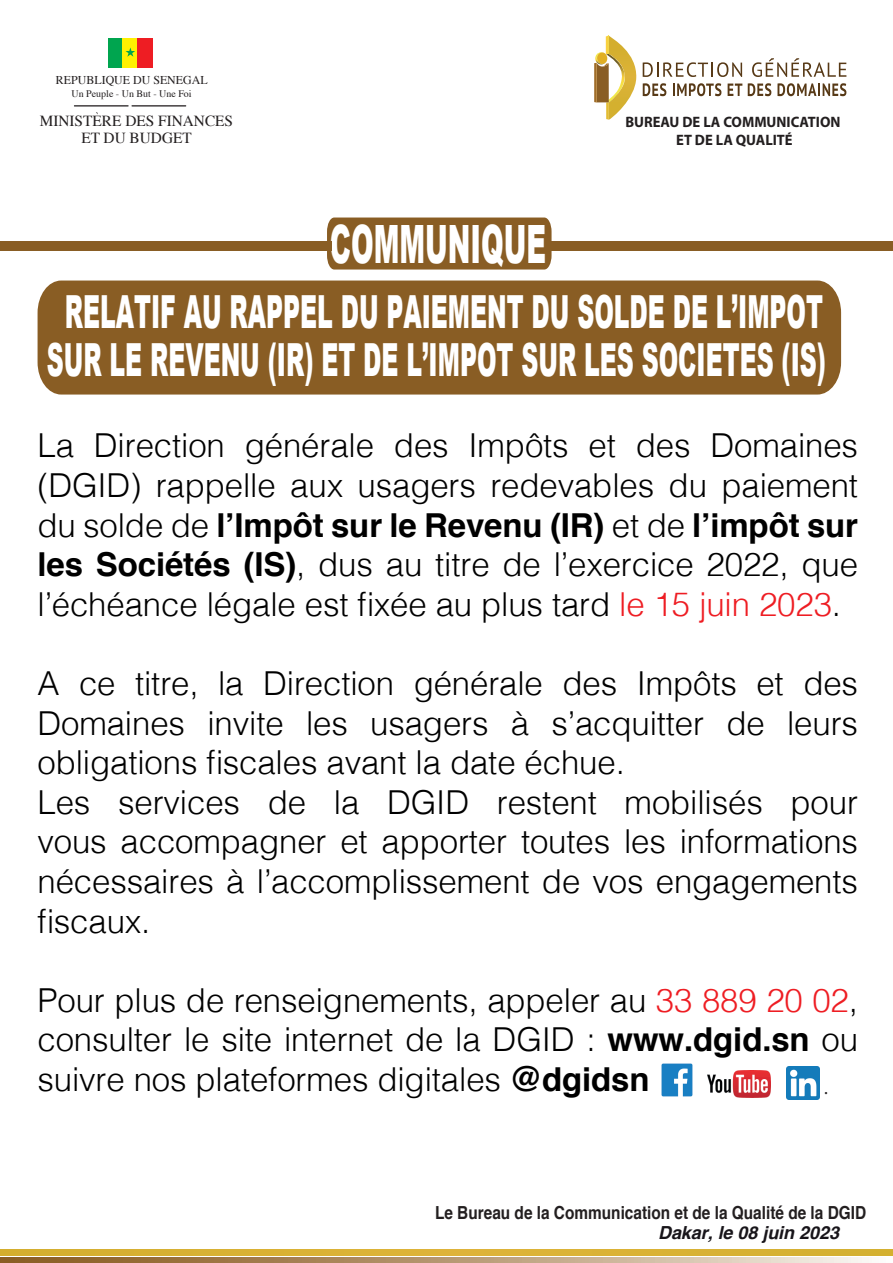
<style>
.page{position:relative;width:893px;height:1263px;background:#fff}
.page>*{position:absolute;margin:0;border:0;box-sizing:border-box;transform-origin:0 0}
.t1{font:900 52.8px "Arial";color:#fff;scale:.52 1}
.t2{font:900 45.6px/48px "Arial";color:#fff;text-align:center;scale:.52 1}
.t3{font:300 33px/39.6px "Helvetica";letter-spacing:-.005em;color:#000;text-align:justify}
.t4{font:700 18px "Helvetica";color:#231f20;scale:.86 1}
.t5{font:italic 700 18px "Helvetica";letter-spacing:-.005em;color:#18151a}
.t6{font:18px "Myriad Pro";color:#231f20}
.t7{font:15.3px/16.6px "Times";color:#231f20;text-align:center}
.t8{font:700 15.15px/18.1px "Myriad Pro";color:#231f20;text-align:center;scale:.96 1}
.t9{font:12px "Times";color:#231f20}
.t10{font:10.05px "Times";color:#231f20}
.s1{font-weight:700}
.s2{color:#ee1d23}
</style>
<div class="page">
<div style="left:327px;top:218px;width:225px;height:52px;background:#895d24"></div>
<div style="left:108px;top:38px;width:15px;height:29px;background:#00a54f"></div>
<div style="left:123px;top:38px;width:15px;height:29px;background:#fff101"></div>
<div style="left:137px;top:38px;width:16px;height:29px;background:#ee1d23"></div>
<svg style="left:126px;top:47px;width:9px;height:10px"></svg>
<hr style="left:74px;top:105px;width:55px;height:2px;background:#231f20">
<hr style="left:131px;top:105px;width:55px;height:2px;background:#231f20">
<hr style="left:594px;top:63px;width:2px;height:39px;background:#9f6c28">
<svg style="left:643px;top:62px;width:99px;height:15px"></svg>
<svg style="left:643px;top:83px;width:23px;height:13px"></svg>
<svg style="left:673px;top:83px;width:48px;height:13px"></svg>
<svg style="left:728px;top:84px;width:14px;height:12px"></svg>
<svg style="left:748px;top:83px;width:23px;height:13px"></svg>
<svg style="left:777px;top:83px;width:69px;height:13px"></svg>
<svg style="left:595px;top:36px;width:42px;height:84px"></svg>
<svg style="left:752px;top:58px;width:94px;height:19px"></svg>
<svg style="left:0;top:1257px;width:869px;height:6px;background:#b99c77"></svg>
<div style="left:0;top:1249px;width:893px;height:7px;background:#d8b134"></div>
<div style="left:38px;top:281px;width:803px;height:114px;background:#895d24"></div>
<div style="left:0;top:242px;width:332px;height:8px;background:#895d24"></div>
<div style="left:551px;top:242px;width:342px;height:8px;background:#895d24"></div>
<img style="left:661px;top:1063px;width:31px;height:33px">
<img style="left:708px;top:1071px;width:63px;height:26px">
<img style="left:786px;top:1067px;width:33px;height:33px">
<p class="t9" style="left:56px;top:69px;width:153px">REPUBLIQUE DU SENEGAL</p>
<p class="t10" style="left:72px;top:84px;width:122px">Un Peuple - Un But - Une Foi</p>
<p class="t7" style="left:40px;top:112px;width:195px">MINISTERE DES FINANCES<br>ET DU BUDGET</p>
<p class="t8" style="left:625px;top:112px;width:226px">BUREAU DE LA COMMUNICATION<br>ET DE LA QUALITÉ</p>
<h1 class="t1" style="left:330px;top:206px;width:418px">COMMUNIQUE</h1>
<h2 class="t2" style="left:47px;top:286px;width:1500px">RELATIF AU RAPPEL DU PAIEMENT DU SOLDE DE L’IMPOT<br>SUR LE REVENU (IR) ET DE L’IMPOT SUR LES SOCIETES (IS)</h2>
<p class="t3" style="left:38px;top:424px;width:822px">La Direction générale des Impôts et des Domaines (DGID) rappelle aux usagers redevables du paiement du solde de <span class="s1">l’Impôt sur le Revenu (IR)</span> et de <span class="s1">l’impôt sur les Sociétés (IS)</span>, dus au titre de l’exercice 2022, que l’échéance légale est fixée au plus tard <span class="s2">le 15 juin 2023</span>.</p>
<p class="t3" style="left:38px;top:662px;width:822px;text-align:left">A ce titre, la Direction générale des Impôts et des Domaines invite les usagers à s’acquitter de leurs obligations fiscales avant la date échue.<br>Les services de la DGID restent mobilisés pour vous accompagner et apporter toutes les informations nécessaires à l’accomplissement de vos engagements fiscaux.</p>
<p class="t3" style="left:38px;top:979px;width:822px">Pour plus de renseignements, appeler au <span class="s2">33 889 20 02</span>, consulter le site internet de la DGID : <span class="s1">www.dgid.sn</span> ou suivre nos plateformes digitales <span class="s1">@dgidsn</span></p>
<p class="t6" style="left:824px;top:1076px;width:5px">.</p>
<p class="t4" style="left:435px;top:1198px;width:503px">Le Bureau de la Communication et de la Qualité de la DGID</p>
<p class="t5" style="left:658px;top:1218px;width:182px">Dakar, le 08 juin 2023</p>
</div>
